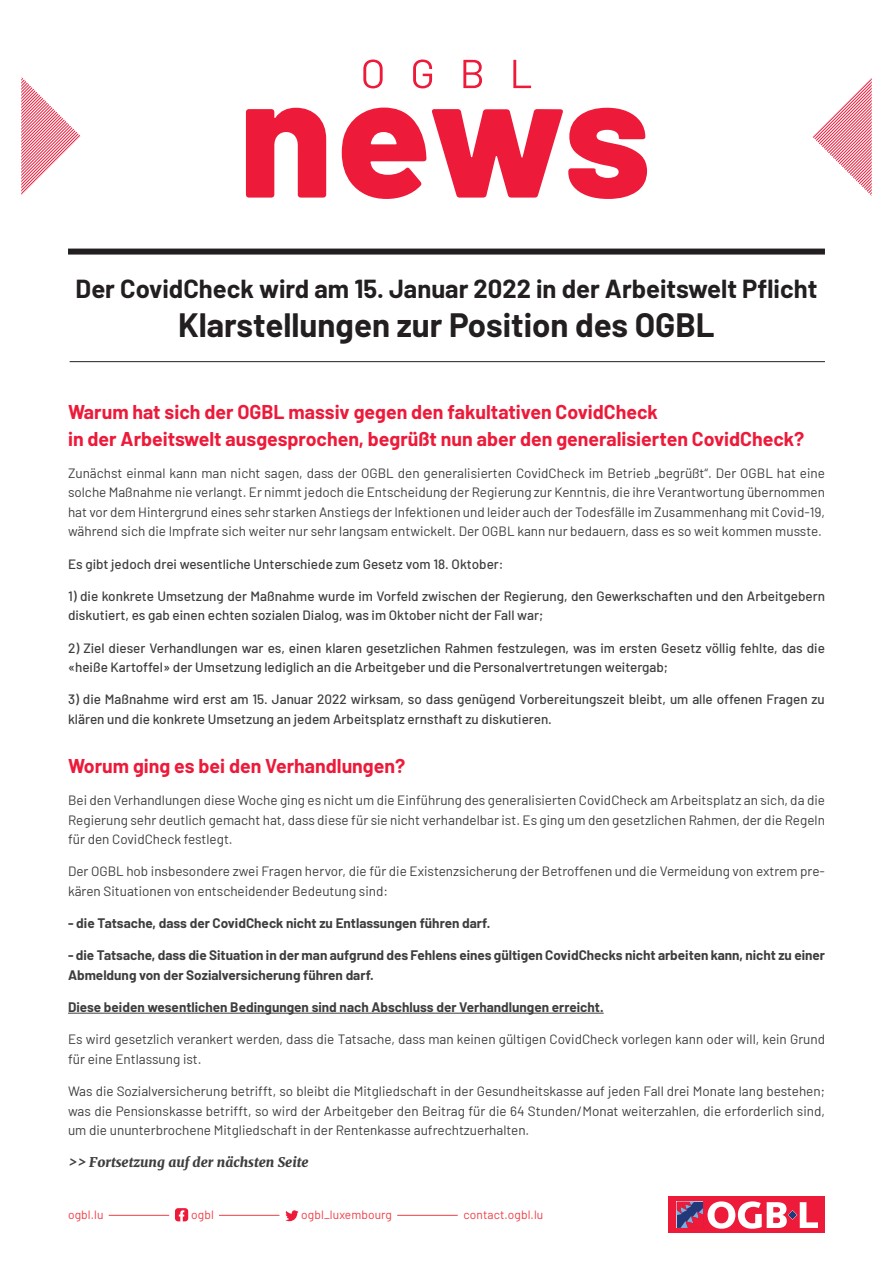
<style>
.page{position:relative;width:893px;height:1263px;background:#fff}
.page>*{position:absolute;margin:0;border:0;box-sizing:border-box;transform-origin:0 0}
.t1{font:700 33px "Barlow";color:#231f20}
.t2{font:700 25.5px "Barlow";color:#231f20}
.t3{font:700 19.5px/27px "Barlow";color:#ed1a3a}
.t4{font:13.5px/19.5px "Barlow";color:#3e3e3f;text-align:justify}
.t5{font:500 13.5px/19.5px "Barlow";color:#3e3e3f}
.t6{font:700 13.5px/19.5px "Barlow";color:#3e3e3f}
.t7{font:italic 900 13.5px "Merriweather";color:#3e3e3f}
.t8{font:12px "Barlow";letter-spacing:.01em;color:#ee3d46}
</style>
<div class="page">
<div style="left:68px;top:249px;width:757px;height:6px;background:#231f20"></div>
<svg style="left:21px;top:77px;width:60px;height:118px"></svg>
<svg style="left:813px;top:78px;width:59px;height:118px"></svg>
<svg style="left:363px;top:60px;width:168px;height:28px"></svg>
<svg style="left:246px;top:108px;width:401px;height:91px"></svg>
<hr style="left:70px;top:361px;width:755px;height:1px;background:#231f20">
<hr style="left:68px;top:1013px;width:536px;height:1px;background:#3e3e3f">
<div style="left:669px;top:1197px;width:156px;height:36px;background:#ed1a3a"></div>
<svg style="left:676px;top:1201px;width:1px;height:27px"></svg>
<svg style="left:677px;top:1201px;width:141px;height:28px"></svg>
<hr style="left:109px;top:1215px;width:60px;height:1px;background:#ee3d46">
<hr style="left:219px;top:1215px;width:60px;height:1px;background:#ee3d46">
<hr style="left:397px;top:1215px;width:61px;height:1px;background:#ee3d46">
<svg style="left:175px;top:1208px;width:13px;height:13px"></svg>
<svg style="left:285px;top:1210px;width:14px;height:11px"></svg>
<p class="t2" style="left:76px;top:270px;width:743px">Der CovidCheck wird am 15. Januar 2022 in der Arbeitswelt Pflicht</p>
<p class="t1" style="left:178px;top:301px;width:538px">Klarstellungen zur Position des OGBL</p>
<p class="t3" style="left:68px;top:397px;width:738px">Warum hat sich der OGBL massiv gegen den fakultativen CovidCheck<br>in der Arbeitswelt ausgesprochen, begrüßt nun aber den generalisierten CovidCheck?</p>
<p class="t4" style="left:68px;top:462px;width:758px">Zunächst einmal kann man nicht sagen, dass der OGBL den generalisierten CovidCheck im Betrieb „begrüßt“. Der OGBL hat eine solche Maßnahme nie verlangt. Er nimmt jedoch die Entscheidung der Regierung zur Kenntnis, die ihre Verantwortung übernommen hat vor dem Hintergrund eines sehr starken Anstiegs der Infektionen und leider auch der Todesfälle im Zusammenhang mit Covid-19, während sich die Impfrate sich weiter nur sehr langsam entwickelt. Der OGBL kann nur bedauern, dass es so weit kommen musste.</p>
<p class="t5" style="left:68px;top:553px;width:437px">Es gibt jedoch drei wesentliche Unterschiede zum Gesetz vom 18. Oktober:</p>
<p class="t5" style="left:68px;top:585px;width:758px">1) die konkrete Umsetzung der Maßnahme wurde im Vorfeld zwischen der Regierung, den Gewerkschaften und den Arbeitgebern diskutiert, es gab einen echten sozialen Dialog, was im Oktober nicht der Fall war;</p>
<p class="t5" style="left:68px;top:637px;width:758px">2) Ziel dieser Verhandlungen war es, einen klaren gesetzlichen Rahmen festzulegen, was im ersten Gesetz völlig fehlte, das die «heiße Kartoffel» der Umsetzung lediglich an die Arbeitgeber und die Personalvertretungen weitergab;</p>
<p class="t5" style="left:68px;top:689px;width:758px">3) die Maßnahme wird erst am 15. Januar 2022 wirksam, so dass genügend Vorbereitungszeit bleibt, um alle offenen Fragen zu klären und die konkrete Umsetzung an jedem Arbeitsplatz ernsthaft zu diskutieren.</p>
<p class="t3" style="left:68px;top:751px;width:339px">Worum ging es bei den Verhandlungen?</p>
<p class="t4" style="left:68px;top:789px;width:758px">Bei den Verhandlungen diese Woche ging es nicht um die Einführung des generalisierten CovidCheck am Arbeitsplatz an sich, da die Regierung sehr deutlich gemacht hat, dass diese für sie nicht verhandelbar ist. Es ging um den gesetzlichen Rahmen, der die Regeln für den CovidCheck festlegt.</p>
<p class="t4" style="left:68px;top:861px;width:758px">Der OGBL hob insbesondere zwei Fragen hervor, die für die Existenzsicherung der Betroffenen und die Vermeidung von extrem pre&shy;kären Situationen von entscheidender Bedeutung sind:</p>
<p class="t6" style="left:68px;top:912px;width:424px">- die Tatsache, dass der CovidCheck nicht zu Entlassungen führen darf.</p>
<p class="t6" style="left:68px;top:945px;width:758px">- die Tatsache, dass die Situation in der man aufgrund des Fehlens eines gültigen CovidChecks nicht arbeiten kann, nicht zu einer<br>Abmeldung von der Sozialversicherung führen darf.</p>
<p class="t6" style="left:68px;top:996px;width:537px">Diese beiden wesentlichen Bedingungen sind nach Abschluss der Verhandlungen erreicht.</p>
<p class="t4" style="left:68px;top:1029px;width:758px">Es wird gesetzlich verankert werden, dass die Tatsache, dass man keinen gültigen CovidCheck vorlegen kann oder will, kein Grund für eine Entlassung ist.</p>
<p class="t4" style="left:68px;top:1080px;width:758px">Was die Sozialversicherung betrifft, so bleibt die Mitgliedschaft in der Gesundheitskasse auf jeden Fall drei Monate lang bestehen; was die Pensionskasse betrifft, so wird der Arbeitgeber den Beitrag für die 64 Stunden/Monat weiterzahlen, die erforderlich sind, um die ununterbrochene Mitgliedschaft in der Rentenkasse aufrechtzuerhalten.</p>
<p class="t7" style="left:68px;top:1153px;width:242px">&gt;&gt; Fortsetzung auf der nächsten Seite</p>
<p class="t8" style="left:68px;top:1206px;width:37px">ogbl.lu</p>
<p class="t8" style="left:191px;top:1206px;width:24px">ogbl</p>
<p class="t8" style="left:301px;top:1206px;width:92px">ogbl_luxembourg</p>
<p class="t8" style="left:463px;top:1206px;width:81px">contact.ogbl.lu</p>
</div>
